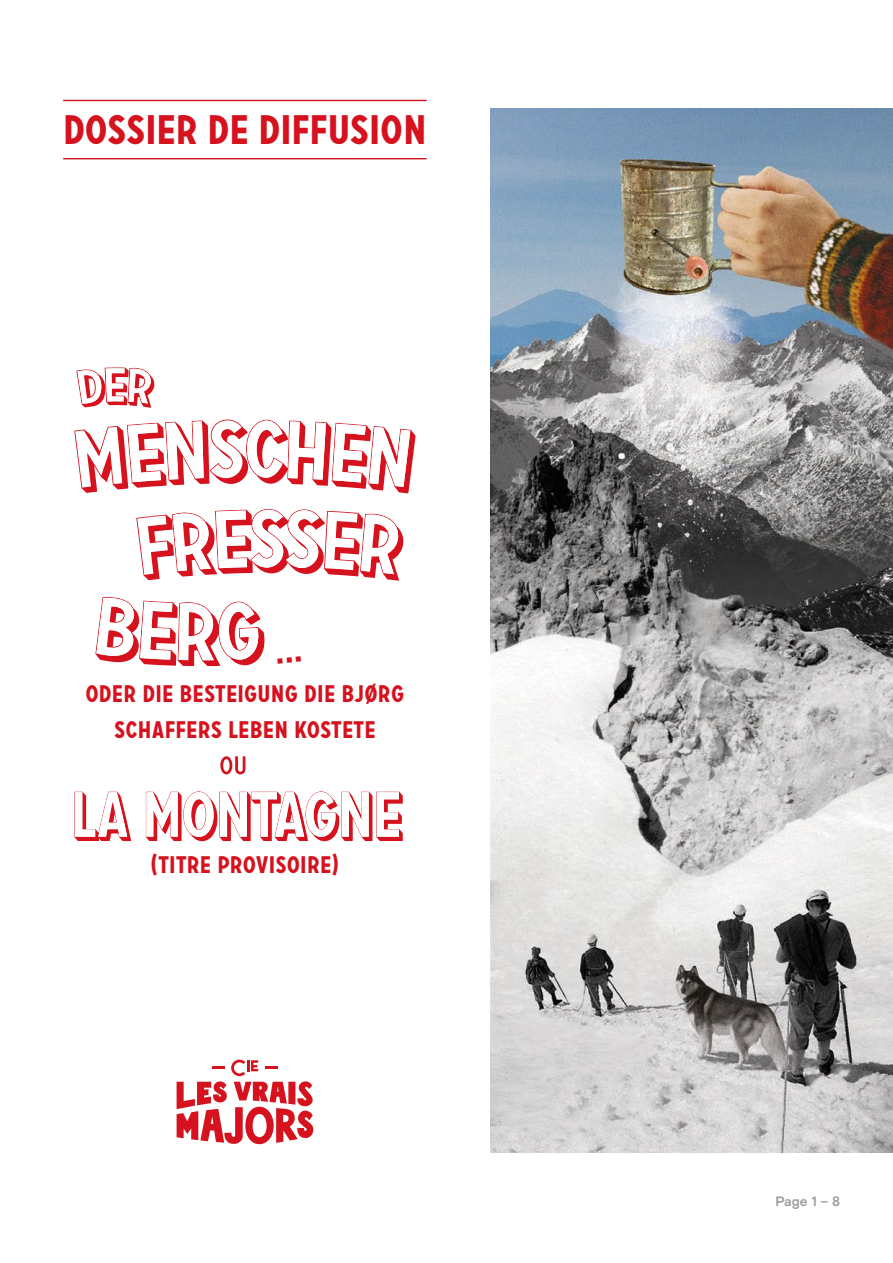
<style>
.page{position:relative;width:893px;height:1263px;background:#fff}
.page>*{position:absolute;margin:0;border:0;box-sizing:border-box;transform-origin:0 0}
.t1{font:700 41.25px "Carrosserie";color:#d5121e}
.t2{font:700 24px/36px "Carrosserie";letter-spacing:.01em;color:#d5121e;text-align:center}
.t3{font:700 13.5px "Basis Grotesque Pro";color:#9d9d9c}
</style>
<div class="page">
<svg style="left:74px;top:792px;width:57px;height:49px"></svg>
<svg style="left:146px;top:791px;width:257px;height:50px"></svg>
<svg style="left:220px;top:756px;width:25px;height:18px"></svg>
<svg style="left:76px;top:367px;width:79px;height:41px"></svg>
<svg style="left:74px;top:419px;width:342px;height:74px"></svg>
<svg style="left:136px;top:509px;width:268px;height:72px"></svg>
<svg style="left:95px;top:597px;width:170px;height:69px"></svg>
<svg style="left:177px;top:1059px;width:136px;height:85px"></svg>
<hr style="left:63px;top:100px;width:364px;height:1px;background:#d5121e">
<hr style="left:63px;top:158px;width:364px;height:1px;background:#d5121e">
<img style="left:490px;top:108px;width:403px;height:1044px">
<h1 class="t1" style="left:63px;top:102px;width:365px">DOSSIER DE DIFFUSION</h1>
<p class="t2" style="left:86px;top:676px;width:320px">ODER DIE BESTEIGUNG DIE BJØRG<br>SCHAFFERS LEBEN KOSTETE</p>
<p class="t2" style="left:151px;top:847px;width:190px">(TITRE PROVISOIRE)</p>
<p class="t3" style="left:776px;top:1193px;width:66px">Page 1 – 8</p>
</div>
